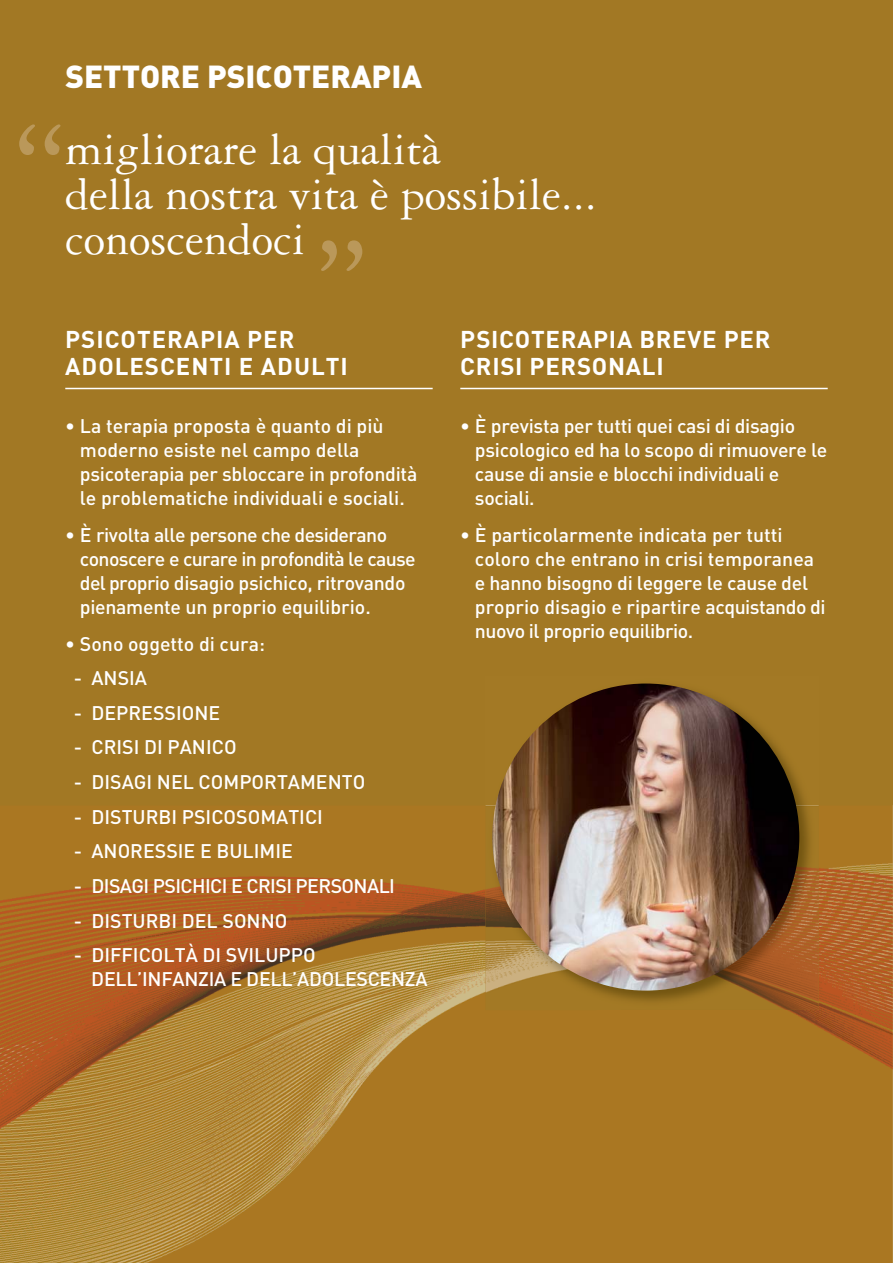
<style>
.page{position:relative;width:893px;height:1263px;background:#a27824}
.page>*{position:absolute;margin:0;border:0;box-sizing:border-box;transform-origin:0 0}
.t1{font:48px/45px "Garamond Three";color:#fff}
.t2{font:31.5px "DIN Black Alternate";color:#fff}
.t3{font:24px/27px "DIN Bold";letter-spacing:.04em;color:#fff}
.t4{font:500 19.5px/24px "DIN";letter-spacing:-.015em;color:#fff}
</style>
<div class="page">
<img style="left:0;top:805px;width:893px;height:458px">
<hr style="left:65px;top:388px;width:368px;height:1px;background:#fff">
<hr style="left:460px;top:388px;width:368px;height:1px;background:#fff">
<svg style="left:19px;top:124px;width:42px;height:31px"></svg>
<svg style="left:321px;top:240px;width:41px;height:31px"></svg>
<img style="left:486px;top:687px;width:333px;height:323px">
<img style="left:492px;top:683px;width:307px;height:308px;border-radius:50%">
<p class="t2" style="left:65px;top:59px;width:358px">SETTORE PSICOTERAPIA</p>
<p class="t1" style="left:65px;top:131px;width:533px">migliorare la qualità<br>della nostra vita è possibile... conoscendoci</p>
<p class="t3" style="left:65px;top:326px;width:284px">PSICOTERAPIA PER<br>ADOLESCENTI E ADULTI</p>
<p class="t4" style="left:80px;top:416px;width:339px;text-indent:-15px">• La terapia proposta è quanto di più moderno esiste nel campo della psicoterapia per sbloccare in profondità le problematiche individuali e sociali.</p>
<p class="t4" style="left:80px;top:525px;width:337px;text-indent:-15px">• È rivolta alle persone che desiderano conoscere e curare in profondità le cause del proprio disagio psichico, ritrovando pienamente un proprio equilibrio.</p>
<p class="t4" style="left:65px;top:634px;width:201px">• Sono oggetto di cura:</p>
<p class="t4" style="left:74px;top:668px;width:75px">- ANSIA</p>
<p class="t4" style="left:74px;top:703px;width:148px">- DEPRESSIONE</p>
<p class="t4" style="left:74px;top:737px;width:164px">- CRISI DI PANICO</p>
<p class="t4" style="left:74px;top:772px;width:293px">- DISAGI NEL COMPORTAMENTO</p>
<p class="t4" style="left:74px;top:807px;width:251px">- DISTURBI PSICOSOMATICI</p>
<p class="t4" style="left:74px;top:841px;width:221px">- ANORESSIE E BULIMIE</p>
<p class="t4" style="left:74px;top:876px;width:323px">- DISAGI PSICHICI E CRISI PERSONALI</p>
<p class="t4" style="left:74px;top:911px;width:215px">- DISTURBI DEL SONNO</p>
<p class="t4" style="left:91px;top:945px;width:338px;text-indent:-18px">- DIFFICOLTÀ DI SVILUPPO<br>DELL’INFANZIA E DELL’ADOLESCENZA</p>
<p class="t3" style="left:460px;top:326px;width:312px">PSICOTERAPIA BREVE PER<br>CRISI PERSONALI</p>
<p class="t4" style="left:475px;top:416px;width:354px;text-indent:-15px">• È prevista per tutti quei casi di disagio psicologico ed ha lo scopo di rimuovere le cause di ansie e blocchi individuali e sociali.</p>
<p class="t4" style="left:475px;top:525px;width:352px;text-indent:-15px">• È particolarmente indicata per tutti coloro che entrano in crisi temporanea e hanno bisogno di leggere le cause del proprio disagio e ripartire acquistando di nuovo il proprio equilibrio.</p>
</div>
